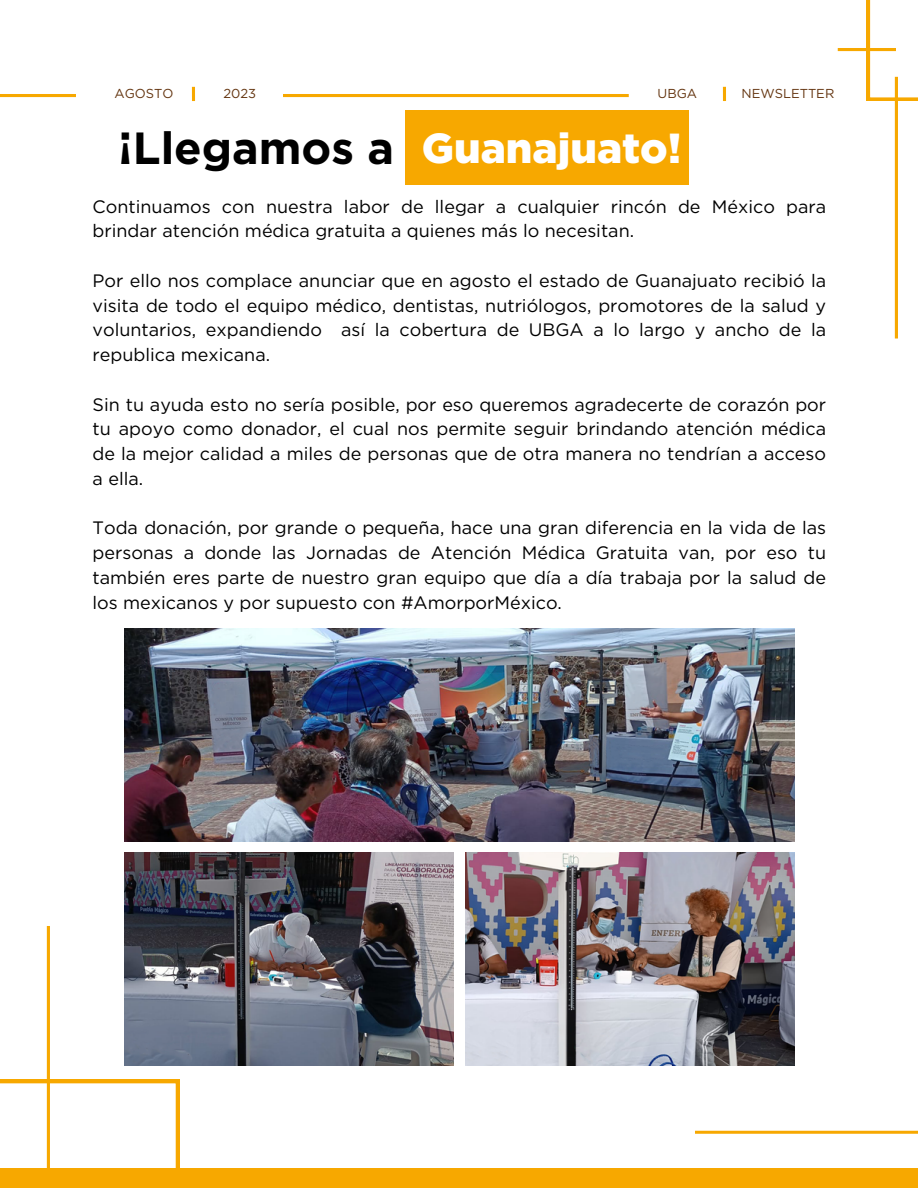
<style>
.page{position:relative;width:918px;height:1188px;background:#fff}
.page>*{position:absolute;margin:0;border:0;box-sizing:border-box;transform-origin:0 0}
.t1{font:700 45px "Gotham";color:#000}
.t2{font:900 42px "Gotham";color:#fff}
.t3{font:18px/24.8px "Gotham";color:#000;text-align:justify}
.t4{font:12.9px "Gotham";color:#643510}
</style>
<div class="page">
<img style="left:124px;top:629px;width:671px;height:212px">
<img style="left:124px;top:852px;width:330px;height:213px">
<img style="left:465px;top:852px;width:330px;height:213px">
<svg style="left:838px;top:0;width:80px;height:339px"></svg>
<svg style="left:0;top:87px;width:629px;height:14px"></svg>
<svg style="left:723px;top:87px;width:3px;height:14px"></svg>
<div style="left:405px;top:111px;width:283px;height:74px;background:#f7a800"></div>
<div style="left:0;top:1168px;width:918px;height:20px;background:#f7a800"></div>
<svg style="left:0;top:926px;width:179px;height:242px"></svg>
<svg style="left:695px;top:1131px;width:223px;height:3px"></svg>
<p class="t4" style="left:115px;top:86px;width:61px">AGOSTO</p>
<p class="t4" style="left:224px;top:86px;width:34px">2023</p>
<p class="t4" style="left:658px;top:86px;width:41px">UBGA</p>
<p class="t4" style="left:742px;top:86px;width:94px">NEWSLETTER</p>
<p class="t1" style="left:118px;top:120px;width:277px">¡Llegamos a</p>
<p class="t2" style="left:422px;top:122px;width:261px">Guanajuato!</p>
<p class="t3" style="left:93px;top:194px;width:735px">Continuamos con nuestra labor de llegar a cualquier rincón de México para brindar atención médica gratuita a quienes más lo necesitan.</p>
<p class="t3" style="left:93px;top:268px;width:735px">Por ello nos complace anunciar que en agosto el estado de Guanajuato recibió la visita de todo el equipo médico, dentistas, nutriólogos, promotores de la salud y voluntarios, expandiendo así la cobertura de UBGA a lo largo y ancho de la republica mexicana.</p>
<p class="t3" style="left:93px;top:392px;width:735px">Sin tu ayuda esto no sería posible, por eso queremos agradecerte de corazón por tu apoyo como donador, el cual nos permite seguir brindando atención médica de la mejor calidad a miles de personas que de otra manera no tendrían a acceso a ella.</p>
<p class="t3" style="left:93px;top:515px;width:735px">Toda donación, por grande o pequeña, hace una gran diferencia en la vida de las personas a donde las Jornadas de Atención Médica Gratuita van, por eso tu también eres parte de nuestro gran equipo que día a día trabaja por la salud de los mexicanos y por supuesto con #AmorporMéxico.</p>
</div>
